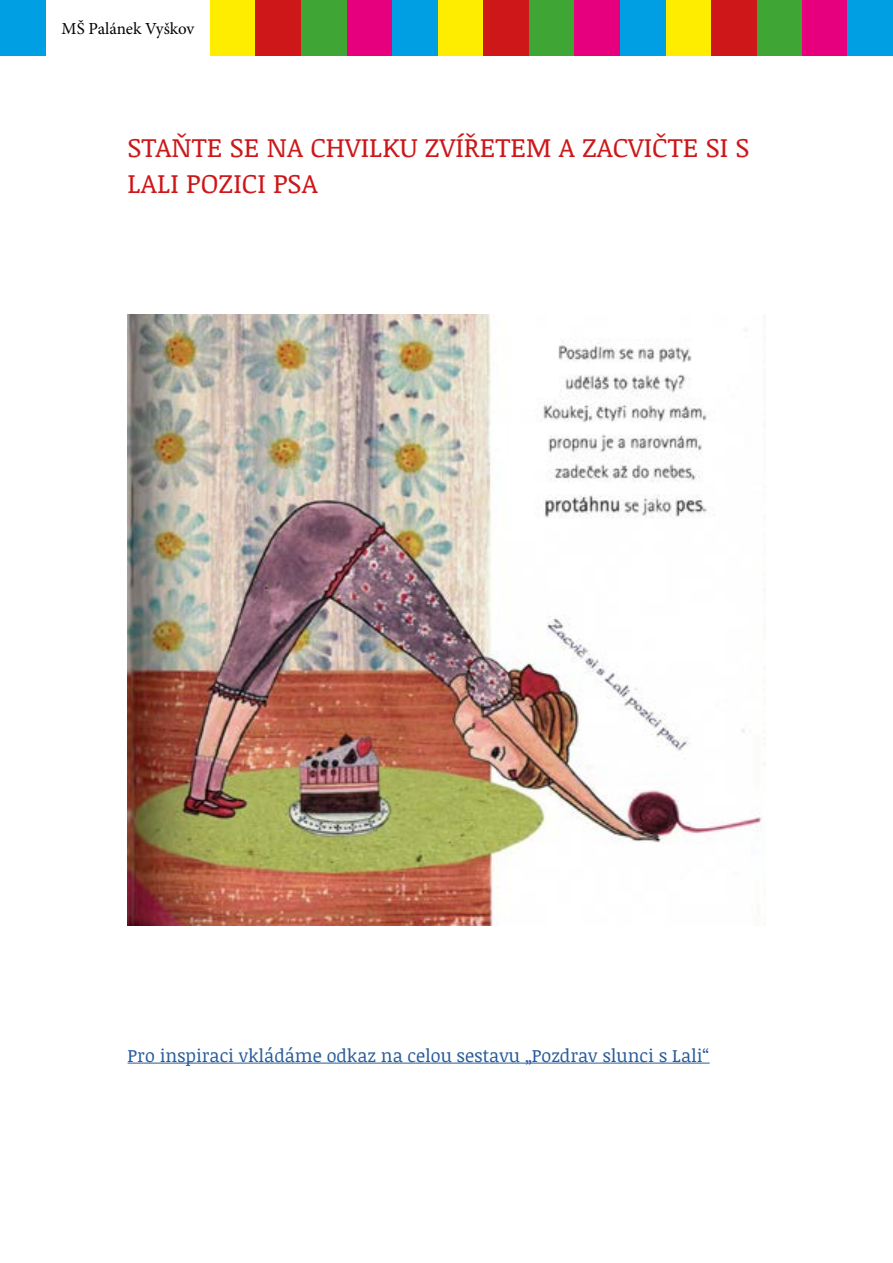
<style>
.page{position:relative;width:893px;height:1263px;background:#fff}
.page>*{position:absolute;margin:0;border:0;box-sizing:border-box;transform-origin:0 0}
.t1{font:27px/36px "Noticia Text";color:#cd1719}
.t2{font:18px "Noticia Text";color:#275b9b}
.t3{font:16.95px "Minion Pro";letter-spacing:-.005em;color:#000}
</style>
<div class="page">
<div style="left:210px;top:0;width:46px;height:56px;background:#ffed00"></div>
<div style="left:438px;top:0;width:45px;height:56px;background:#ffed00"></div>
<div style="left:665px;top:0;width:46px;height:56px;background:#ffed00"></div>
<div style="left:301px;top:0;width:46px;height:56px;background:#3fa535"></div>
<div style="left:529px;top:0;width:45px;height:56px;background:#3fa535"></div>
<div style="left:756px;top:0;width:46px;height:56px;background:#3fa535"></div>
<div style="left:256px;top:0;width:45px;height:56px;background:#cd1719"></div>
<div style="left:483px;top:0;width:46px;height:56px;background:#cd1719"></div>
<div style="left:711px;top:0;width:45px;height:56px;background:#cd1719"></div>
<div style="left:347px;top:0;width:45px;height:56px;background:#e6007d"></div>
<div style="left:574px;top:0;width:46px;height:56px;background:#e6007d"></div>
<div style="left:802px;top:0;width:45px;height:56px;background:#e6007d"></div>
<div style="left:392px;top:0;width:46px;height:56px;background:#009fe3"></div>
<div style="left:620px;top:0;width:45px;height:56px;background:#009fe3"></div>
<div style="left:847px;top:0;width:46px;height:56px;background:#009fe3"></div>
<div style="left:0;top:0;width:46px;height:56px;background:#009fe3"></div>
<hr style="left:128px;top:1063px;width:582px;height:1px;background:#275b9b">
<img style="left:128px;top:315px;width:637px;height:610px">
<p class="t3" style="left:62px;top:17px;width:134px">MŠ Palánek Vyškov</p>
<h1 class="t1" style="left:128px;top:128px;width:624px">STAŇTE SE NA CHVILKU ZVÍŘETEM A ZACVIČTE SI S<br>LALI POZICI PSA</h1>
<p class="t2" style="left:128px;top:1043px;width:584px">Pro inspiraci vkládáme odkaz na celou sestavu „Pozdrav slunci s Lali“</p>
</div>
